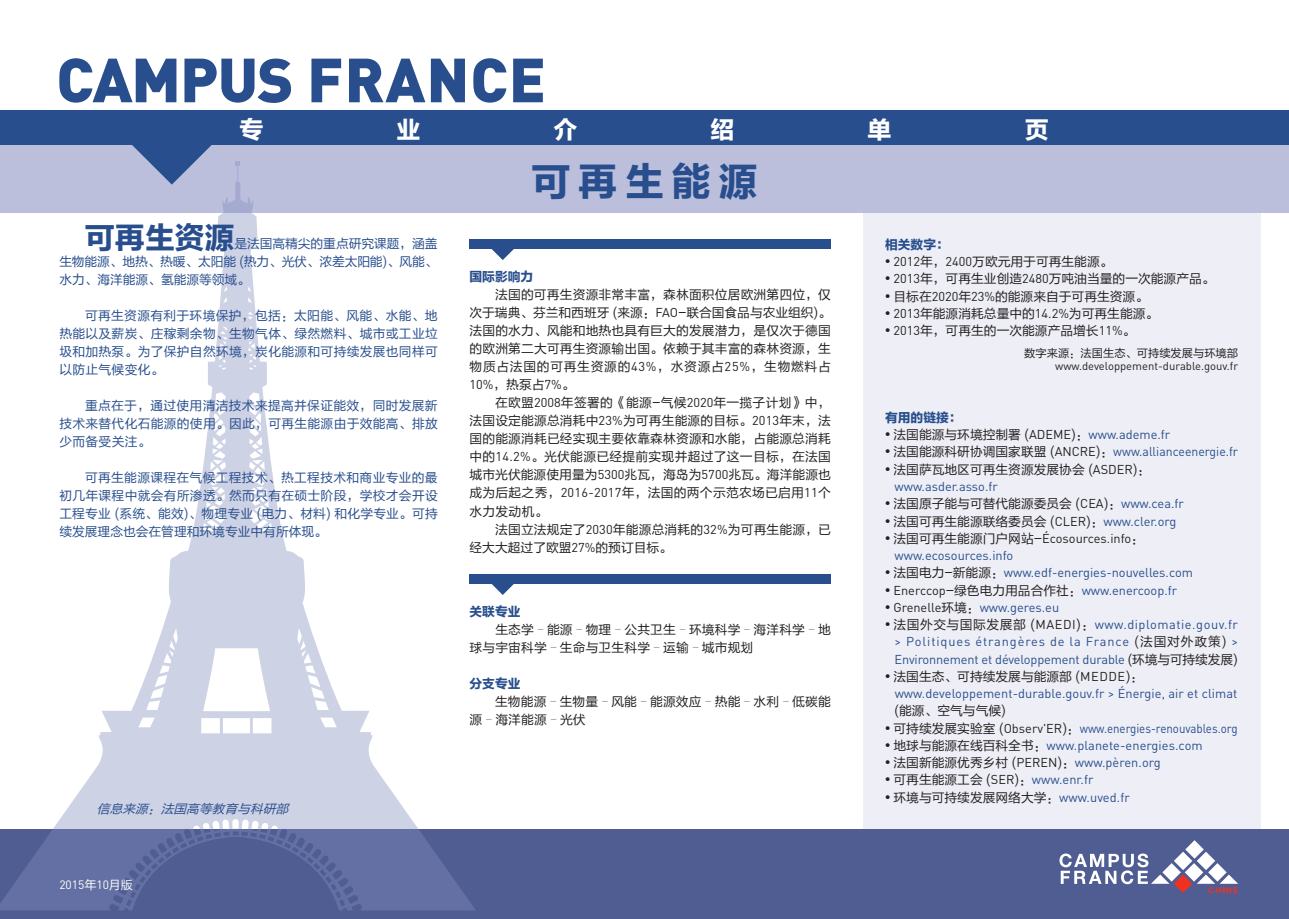
<style>
.page{position:relative;width:1289px;height:919px;background:#fff}
.page>*{position:absolute;margin:0;border:0;box-sizing:border-box;transform-origin:0 0}
.t1{font:39px "FZLTDHJW GB1 0";letter-spacing:.2em;color:#284e8d}
.t2{font:30px "FZLTDHJW GB1 0";letter-spacing:-.005em;color:#284e8d}
.t3{font:24px "FZLTDHJW GB1 0";color:#fff}
.t4{font:12.75px/18px "FZLTHJW GB1 0";letter-spacing:.01em;color:#231f20}
.t5{font:12.75px/17.2px "DIN Pro";color:#284e8d}
.t6{font:12.75px/18px "FZLTHJW GB1 0";letter-spacing:.025em;color:#284e8d;text-align:justify}
.t7{font:12.75px "DIN Pro";color:#284e8d;scale:.9 1}
.t8{font:12.75px "DIN Pro";color:#284e8d;scale:.96 1}
.t9{font:12.75px "FZLTDHJW GB1 0";color:#284e8d}
.t10{font:12.75px "DIN Pro";color:#231f20}
.t11{font:italic 12.3px "FZLTHJW GB1 0";color:#284e8d;scale:1.04 1}
.t12{font:12px "DIN Pro";color:#fff}
.t13{font:11.25px "DIN Pro";color:#231f20}
.t14{font:11.25px "FZLTHJW GB1 0";color:#231f20}
.s1{color:#231f20}
.s2{font-family:"FZLTHJW GB1 0"}
.s3{font-family:"DIN Pro"}
.s4{font-family:"Adobe Song Std";font-weight:300}
.s5{font-family:"DIN Pro";color:#284e8d}
.s6{font-family:"FZLTHJW GB1 0";color:#231f20}
</style>
<div class="page">
<div style="left:862px;top:177px;width:398px;height:680px;background:#eeeff6"></div>
<div style="left:0;top:829px;width:1288px;height:89px;background:#4f5d92"></div>
<svg style="left:59px;top:58px;width:117px;height:45px"></svg>
<svg style="left:184px;top:59px;width:107px;height:44px"></svg>
<svg style="left:311px;top:59px;width:30px;height:43px"></svg>
<svg style="left:349px;top:59px;width:76px;height:43px"></svg>
<svg style="left:431px;top:59px;width:34px;height:43px"></svg>
<svg style="left:473px;top:58px;width:33px;height:45px"></svg>
<svg style="left:513px;top:59px;width:30px;height:43px"></svg>
<div style="left:0;top:145px;width:1288px;height:68px;background:#bbbfdc"></div>
<div style="left:0;top:111px;width:1288px;height:34px;background:#284e8d"></div>
<svg style="left:132px;top:145px;width:108px;height:17px"></svg>
<svg style="left:0;top:162px;width:476px;height:748px"></svg>
<div style="left:469px;top:239px;width:362px;height:10px;background:#284e8d"></div>
<svg style="left:491px;top:249px;width:23px;height:11px"></svg>
<div style="left:469px;top:574px;width:362px;height:9px;background:#284e8d"></div>
<svg style="left:483px;top:583px;width:39px;height:12px"></svg>
<svg style="left:1059px;top:840px;width:179px;height:53px"></svg>
<h3 class="t3" style="left:239px;top:117px;width:25px">专</h3>
<h3 class="t3" style="left:396px;top:117px;width:25px">业</h3>
<h3 class="t3" style="left:553px;top:117px;width:25px">介</h3>
<h3 class="t3" style="left:710px;top:117px;width:25px">绍</h3>
<h3 class="t3" style="left:867px;top:117px;width:25px">单</h3>
<h3 class="t3" style="left:1024px;top:117px;width:25px">页</h3>
<h2 class="t2" style="left:85px;top:221px;width:151px">可再生资源</h2>
<p class="t6" style="left:59px;top:235px;width:380px;text-indent:175px">是法国高精尖的重点研究课题，涵盖生物能源、地热、热暖、太阳能 (热力、光伏、浓差太阳能)、风能、水力、海洋能源、氢能源等领域。</p>
<p class="t6" style="left:59px;top:307px;width:380px"><span class="s1">　　</span>可再生资源有利于环境保护，包括：太阳能、风能、水能、地热能以及薪炭、庄稼剩余物、生物气体、绿然燃料、城市或工业垃圾和加热泵。为了保护自然环境，炭化能源和可持续发展也同样可以防止气候变化。</p>
<p class="t6" style="left:59px;top:397px;width:380px"><span class="s1">　　</span>重点在于，通过使用清洁技术来提高并保证能效，同时发展新技术来替代化石能源的使用。因此，可再生能源由于效能高、排放少而备受关注。</p>
<p class="t6" style="left:59px;top:469px;width:380px"><span class="s1">　　</span>可再生能源课程在气候工程技术、热工程技术和商业专业的最初几年课程中就会有所渗透。然而只有在硕士阶段，学校才会开设工程专业 (系统、能效)、物理专业 (电力、材料) 和化学专业。可持续发展理念也会在管理和环境专业中有所体现。</p>
<p class="t11" style="left:97px;top:802px;width:189px">信息来源：法国高等教育与科研部</p>
<p class="t12" style="left:59px;top:876px;width:75px">2015<span class="s2">年</span>10<span class="s2">月版</span></p>
<h1 class="t1" style="left:531px;top:160px;width:228px">可再生能源</h1>
<p class="t9" style="left:469px;top:270px;width:65px">国际影响力</p>
<p class="t4" style="left:469px;top:286px;width:363px;text-align:justify">　　法国的可再生资源非常丰富，森林面积位居欧洲第四位，仅次于瑞典、芬兰和西班牙 (来源：<span class="s3">FAO</span>-联合国食品与农业组织)。法国的水力、风能和地热也具有巨大的发展潜力，是仅次于德国的欧洲第二大可再生资源输出国。依赖于其丰富的森林资源，生物质占法国的可再生资源的<span class="s3">43%</span>，水资源占<span class="s3">25%</span>，生物燃料占</p>
<p class="t10" style="left:469px;top:376px;width:106px">10%<span class="s2">，热泵占</span>7%<span class="s2">。</span></p>
<p class="t4" style="left:469px;top:394px;width:363px">　　在欧盟<span class="s3">2008</span>年签署的《能源-气候<span class="s3">2020</span>年一揽子计划》中，法国设定能源总消耗中<span class="s3">23%</span>为可再生能源的目标。<span class="s3">2013</span>年末，法国的能源消耗已经实现主要依靠森林资源和水能，占能源总消耗中的<span class="s3">14.2%</span>。光伏能源已经提前实现并超过了这一目标，在法国城市光伏能源使用量为<span class="s3">5300</span>兆瓦，海岛为<span class="s3">5700</span>兆瓦。海洋能源也成为后起之秀，<span class="s3">2016-2017</span>年，法国的两个示范农场已启用<span class="s3">11</span>个水力发动机。<br>　　法国立法规定了<span class="s3">2030</span>年能源总消耗的<span class="s3">32%</span>为可再生能源，已经大大超过了欧盟<span class="s3">27%</span>的预订目标。</p>
<p class="t9" style="left:469px;top:604px;width:52px">关联专业</p>
<p class="t4" style="left:469px;top:621px;width:363px">　　生态学<span class="s4">–</span>能源<span class="s4">–</span>物理<span class="s4">–</span>公共卫生<span class="s4">–</span>环境科学<span class="s4">–</span>海洋科学<span class="s4">–</span>地球与宇宙科学<span class="s4">–</span>生命与卫生科学<span class="s4">–</span>运输<span class="s4">–</span>城市规划</p>
<p class="t9" style="left:469px;top:676px;width:52px">分支专业</p>
<p class="t4" style="left:469px;top:693px;width:363px">　　生物能源<span class="s4">–</span>生物量<span class="s4">–</span>风能<span class="s4">–</span>能源效应<span class="s4">–</span>热能<span class="s4">–</span>水利<span class="s4">–</span>低碳能源<span class="s4">–</span>海洋能源<span class="s4">–</span>光伏</p>
<p class="t9" style="left:885px;top:237px;width:65px">相关数字：</p>
<p class="t4" style="left:885px;top:253px;width:229px"><sup>●</sup> <span class="s3">2012</span>年，<span class="s3">2400</span>万欧元用于可再生能源。</p>
<p class="t4" style="left:885px;top:270px;width:331px"><sup>●</sup> <span class="s3">2013</span>年，可再生业创造<span class="s3">2480</span>万吨油当量的一次能源产品。</p>
<p class="t4" style="left:885px;top:287px;width:264px"><sup>●</sup> 目标在<span class="s3">2020</span>年<span class="s3">23%</span>的能源来自于可再生资源。</p>
<p class="t4" style="left:885px;top:305px;width:275px"><sup>●</sup> <span class="s3">2013</span>年能源消耗总量中的<span class="s3">14.2%</span>为可再生能源。</p>
<p class="t4" style="left:885px;top:322px;width:252px"><sup>●</sup> <span class="s3">2013</span>年，可再生的一次能源产品增长<span class="s3">11%</span>。</p>
<p class="t14" style="left:1024px;top:347px;width:215px">数字来源：法国生态、可持续发展与环境部</p>
<p class="t13" style="left:1055px;top:359px;width:184px">www.developpement-durable.gouv.fr</p>
<p class="t9" style="left:885px;top:410px;width:78px">有用的链接：</p>
<p class="t4" style="left:885px;top:426px;width:287px"><sup>●</sup> 法国能源与环境控制署 (<span class="s3">ADEME</span>)：<span class="s5">www.ademe.fr</span></p>
<p class="t8" style="left:885px;top:443px;width:369px"><sup>●</sup> <span class="s6">法国能源科研协调国家联盟 (</span><span class="s1">ANCRE</span><span class="s6">)：</span>www.allianceenergie.fr</p>
<p class="t4" style="left:885px;top:460px;width:267px"><sup>●</sup> 法国萨瓦地区可再生资源发展协会 (<span class="s3">ASDER</span>)：</p>
<p class="t5" style="left:894px;top:477px;width:105px">www.asder.asso.fr</p>
<p class="t4" style="left:885px;top:495px;width:300px"><sup>●</sup> 法国原子能与可替代能源委员会 (<span class="s3">CEA</span>)：<span class="s5">www.cea.fr</span></p>
<p class="t4" style="left:885px;top:512px;width:293px"><sup>●</sup> 法国可再生能源联络委员会 (<span class="s3">CLER</span>)：<span class="s5">www.cler.org</span></p>
<p class="t5" style="left:894px;top:529px;width:251px;text-indent:-10px"><sup>●</sup> <span class="s6">法国可再生能源门户网站-</span><span class="s1">Écosources.info</span><span class="s6">：</span>www.ecosources.info</p>
<p class="t5" style="left:885px;top:563px;width:309px"><sup>●</sup> <span class="s6">法国电力-新能源：</span>www.edf-energies-nouvelles.com</p>
<p class="t5" style="left:885px;top:580px;width:293px"><sup>●</sup> <span class="s1">Enerccop</span><span class="s6">-绿色电力用品合作社：</span>www.enercoop.fr</p>
<p class="t5" style="left:885px;top:598px;width:176px"><sup>●</sup> <span class="s1">Grenelle</span><span class="s6">环境：</span>www.geres.eu</p>
<p class="t5" style="left:894px;top:615px;width:345px;text-align:justify;text-indent:-10px"><sup>●</sup> <span class="s6">法国外交与国际发展部 (</span><span class="s1">MAEDI</span><span class="s6">)：</span>www.diplomatie.gouv.fr &gt; Politiques étrangères de la France <span class="s6">(法国对外政策)</span> &gt; Environnement et développement durable <span class="s6">(环境与可持续发展)</span></p>
<p class="t4" style="left:885px;top:667px;width:259px"><sup>●</sup> 法国生态、可持续发展与能源部 (<span class="s3">MEDDE</span>)：</p>
<p class="t5" style="left:894px;top:684px;width:344px">www.developpement-durable.gouv.fr &gt; Énergie, air et climat</p>
<p class="t4" style="left:894px;top:702px;width:113px">(能源、空气与气候)</p>
<p class="t7" style="left:885px;top:719px;width:393px"><sup>●</sup> <span class="s6">可持续发展实验室 (</span><span class="s1">Observ'ER</span><span class="s6">)：</span>www.energies-renouvables.org</p>
<p class="t5" style="left:885px;top:736px;width:319px"><sup>●</sup> <span class="s6">地球与能源在线百科全书：</span>www.planete-energies.com</p>
<p class="t5" style="left:885px;top:753px;width:277px"><sup>●</sup> <span class="s6">法国新能源优秀乡村 (</span><span class="s1">PEREN</span><span class="s6">)：</span>www.pèren.org</p>
<p class="t4" style="left:885px;top:771px;width:210px"><sup>●</sup> 可再生能源工会 (<span class="s3">SER</span>)：<span class="s5">www.enr.fr</span></p>
<p class="t4" style="left:885px;top:788px;width:246px"><sup>●</sup> 环境与可持续发展网络大学：<span class="s5">www.uved.fr</span></p>
</div>
